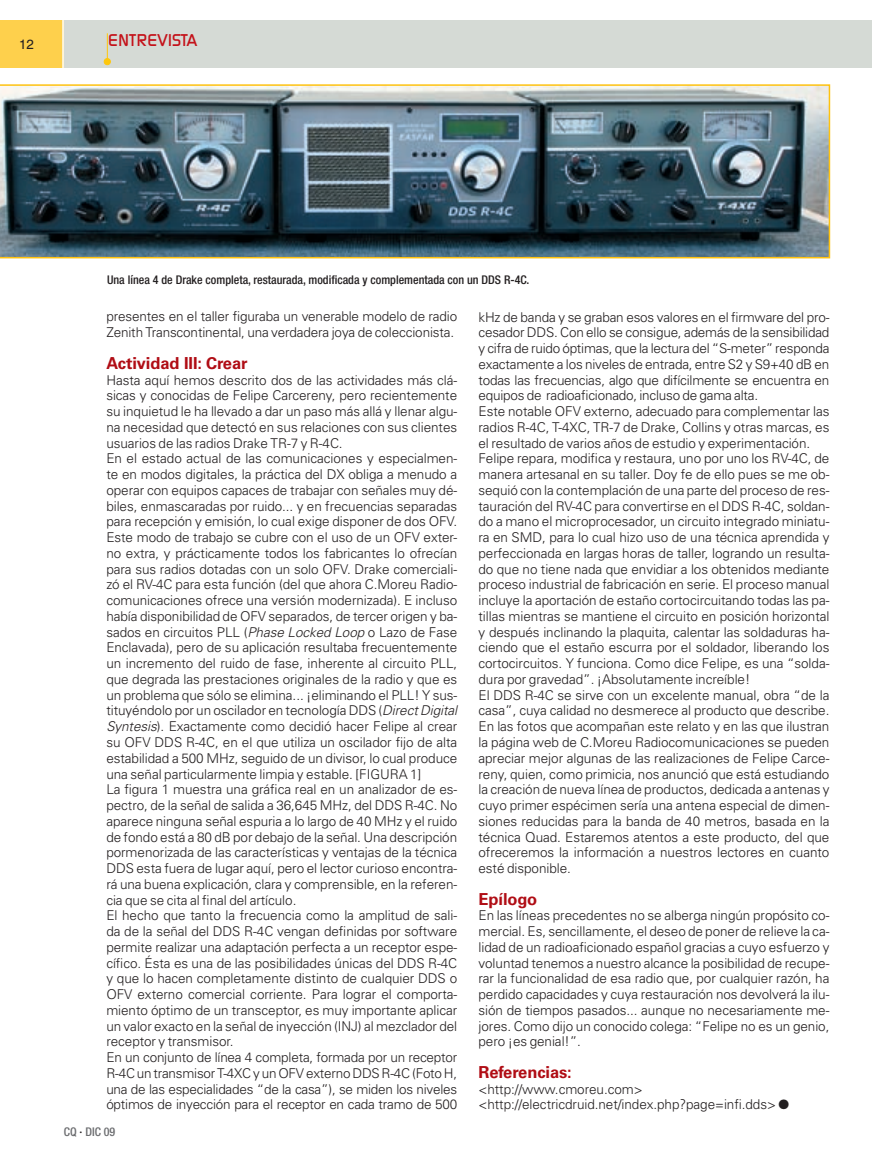
<style>
.page{position:relative;width:872px;height:1170px;background:#fff}
.page>*{position:absolute;margin:0;border:0;box-sizing:border-box;transform-origin:0 0}
.t1{font:700 16.5px "Univers";letter-spacing:-.005em;color:#b00d15}
.t2{font:500 16.5px "Digital";letter-spacing:.025em;color:#c4121a}
.t3{font:300 13.5px/15.8px "Univers";letter-spacing:-.005em;color:#231f20}
.t4{font:13.5px "Swiss 721 BT";color:#231f20}
.t5{font:500 condensed 12px "Helvetica Neue";color:#231f20}
.t6{font:500 condensed 12px "Helvetica Neue";color:#6c6d70}
.s1{font-style:italic}
.s2{color:#231f20}
</style>
<div class="page">
<div style="left:0;top:20px;width:872px;height:48px;background:#d5dad5"></div>
<div style="left:0;top:20px;width:64px;height:48px;background:#fed04c"></div>
<hr style="left:62px;top:13px;width:2px;height:55px;background:#fff">
<svg style="left:104px;top:33px;width:6px;height:32px"></svg>
<img style="left:0;top:84px;width:830px;height:174px">
<hr style="left:871px;top:0;width:1px;height:1169px;background:#fff">
<p class="t4" style="left:19px;top:36px;width:16px">12</p>
<p class="t2" style="left:108px;top:31px;width:90px">ENTREVISTA</p>
<p class="t5" style="left:107px;top:272px;width:424px">Una línea 4 de Drake completa, restaurada, modificada y complementada con un DDS R-4C.</p>
<p class="t3" style="left:106px;top:309px;width:352px">presentes en el taller figuraba un venerable modelo de radio<br>Zenith Transcontinental, una verdadera joya de coleccionista.</p>
<p class="t1" style="left:106px;top:353px;width:143px">Actividad III: Crear</p>
<p class="t3" style="left:106px;top:372px;width:352px">Hasta aquí hemos descrito dos de las actividades más clá&shy;sicas y conocidas de Felipe Carcereny, pero recientemente su inquietud le ha llevado a dar un paso más allá y llenar algu&shy;na necesidad que detectó en sus relaciones con sus clientes usuarios de las radios Drake TR-7 y R-4C.<br>En el estado actual de las comunicaciones y especialmen&shy;te en modos digitales, la práctica del DX obliga a menudo a operar con equipos capaces de trabajar con señales muy dé&shy;biles, enmascaradas por ruido... y en frecuencias separadas para recepción y emisión, lo cual exige disponer de dos OFV.<br>Este modo de trabajo se cubre con el uso de un OFV exter&shy;no extra, y prácticamente todos los fabricantes lo ofrecían para sus radios dotadas con un solo OFV. Drake comerciali&shy;zó el RV-4C para esta función (del que ahora C.Moreu Radio&shy;comunicaciones ofrece una versión modernizada). E incluso había disponibilidad de OFV separados, de tercer origen y ba&shy;sados en circuitos PLL (<span class="s1">Phase Locked Loop</span> o Lazo de Fase Enclavada), pero de su aplicación resultaba frecuentemente un incremento del ruido de fase, inherente al circuito PLL, que degrada las prestaciones originales de la radio y que es un problema que sólo se elimina... ¡eliminando el PLL! Y sus&shy;tituyéndolo por un oscilador en tecnología DDS (<span class="s1">Direct Digital Syntesis</span>). Exactamente como decidió hacer Felipe al crear su OFV DDS R-4C, en el que utiliza un oscilador fijo de alta estabilidad a 500 MHz, seguido de un divisor, lo cual produce una señal particularmente limpia y estable. [FIGURA 1]<br>La figura 1 muestra una gráfica real en un analizador de es&shy;pectro, de la señal de salida a 36,645 MHz, del DDS R-4C. No aparece ninguna señal espuria a lo largo de 40 MHz y el ruido de fondo está a 80 dB por debajo de la señal. Una descripción pormenorizada de las características y ventajas de la técnica DDS esta fuera de lugar aquí, pero el lector curioso encontra&shy;rá una buena explicación, clara y comprensible, en la referen&shy;cia que se cita al final del artículo.<br>El hecho que tanto la frecuencia como la amplitud de sali&shy;da de la señal del DDS R-4C vengan definidas por software permite realizar una adaptación perfecta a un receptor espe&shy;cífico. Ésta es una de las posibilidades únicas del DDS R-4C y que lo hacen completamente distinto de cualquier DDS o OFV externo comercial corriente. Para lograr el comporta&shy;miento óptimo de un transceptor, es muy importante aplicar un valor exacto en la señal de inyección (INJ) al mezclador del receptor y transmisor.<br>En un conjunto de línea 4 completa, formada por un receptor R-4C un transmisor T-4XC y un OFV externo DDS R-4C (Foto H, una de las especialidades “de la casa”), se miden los niveles óptimos de inyección para el receptor en cada tramo de 500</p>
<p class="t6" style="left:64px;top:1124px;width:53px">CQ <span class="s2">·</span> DIC 09</p>
<p class="t3" style="left:478px;top:309px;width:352px">kHz de banda y se graban esos valores en el firmware del pro&shy;cesador DDS. Con ello se consigue, además de la sensibilidad y cifra de ruido óptimas, que la lectura del “S-meter” responda exactamente a los niveles de entrada, entre S2 y S9+40 dB en todas las frecuencias, algo que difícilmente se encuentra en equipos de radioaficionado, incluso de gama alta.<br>Este notable OFV externo, adecuado para complementar las radios R-4C, T-4XC, TR-7 de Drake, Collins y otras marcas, es el resultado de varios años de estudio y experimentación.<br>Felipe repara, modifica y restaura, uno por uno los RV-4C, de manera artesanal en su taller. Doy fe de ello pues se me ob&shy;sequió con la contemplación de una parte del proceso de res&shy;tauración del RV-4C para convertirse en el DDS R-4C, soldan&shy;do a mano el microprocesador, un circuito integrado miniatu&shy;ra en SMD, para lo cual hizo uso de una técnica aprendida y perfeccionada en largas horas de taller, logrando un resulta&shy;do que no tiene nada que envidiar a los obtenidos mediante proceso industrial de fabricación en serie. El proceso manual incluye la aportación de estaño cortocircuitando todas las pa&shy;tillas mientras se mantiene el circuito en posición horizontal y después inclinando la plaquita, calentar las soldaduras ha&shy;ciendo que el estaño escurra por el soldador, liberando los cortocircuitos. Y funciona. Como dice Felipe, es una “solda&shy;dura por gravedad”. ¡Absolutamente increíble!<br>El DDS R-4C se sirve con un excelente manual, obra “de la casa”, cuya calidad no desmerece al producto que describe.<br>En las fotos que acompañan este relato y en las que ilustran la página web de C.Moreu Radiocomunicaciones se pueden apreciar mejor algunas de las realizaciones de Felipe Carce&shy;reny, quien, como primicia, nos anunció que está estudiando la creación de nueva línea de productos, dedicada a antenas y cuyo primer espécimen sería una antena especial de dimen&shy;siones reducidas para la banda de 40 metros, basada en la técnica Quad. Estaremos atentos a este producto, del que ofreceremos la información a nuestros lectores en cuanto esté disponible.</p>
<p class="t1" style="left:478px;top:889px;width:60px">Epílogo</p>
<p class="t3" style="left:478px;top:907px;width:352px;text-align:justify">En las líneas precedentes no se alberga ningún propósito co&shy;mercial. Es, sencillamente, el deseo de poner de relieve la ca&shy;lidad de un radioaficionado español gracias a cuyo esfuerzo y voluntad tenemos a nuestro alcance la posibilidad de recupe&shy;rar la funcionalidad de esa radio que, por cualquier razón, ha perdido capacidades y cuya restauración nos devolverá la ilu&shy;sión de tiempos pasados... aunque no necesariamente me&shy;jores. Como dijo un conocido colega: “Felipe no es un genio, pero ¡es genial!”.</p>
<p class="t1" style="left:478px;top:1062px;width:95px">Referencias:</p>
<p class="t3" style="left:478px;top:1080px;width:312px">&lt;http://www.cmoreu.com&gt; &lt;http://electricdruid.net/index.php?page=infi.dds&gt; ●</p>
</div>
